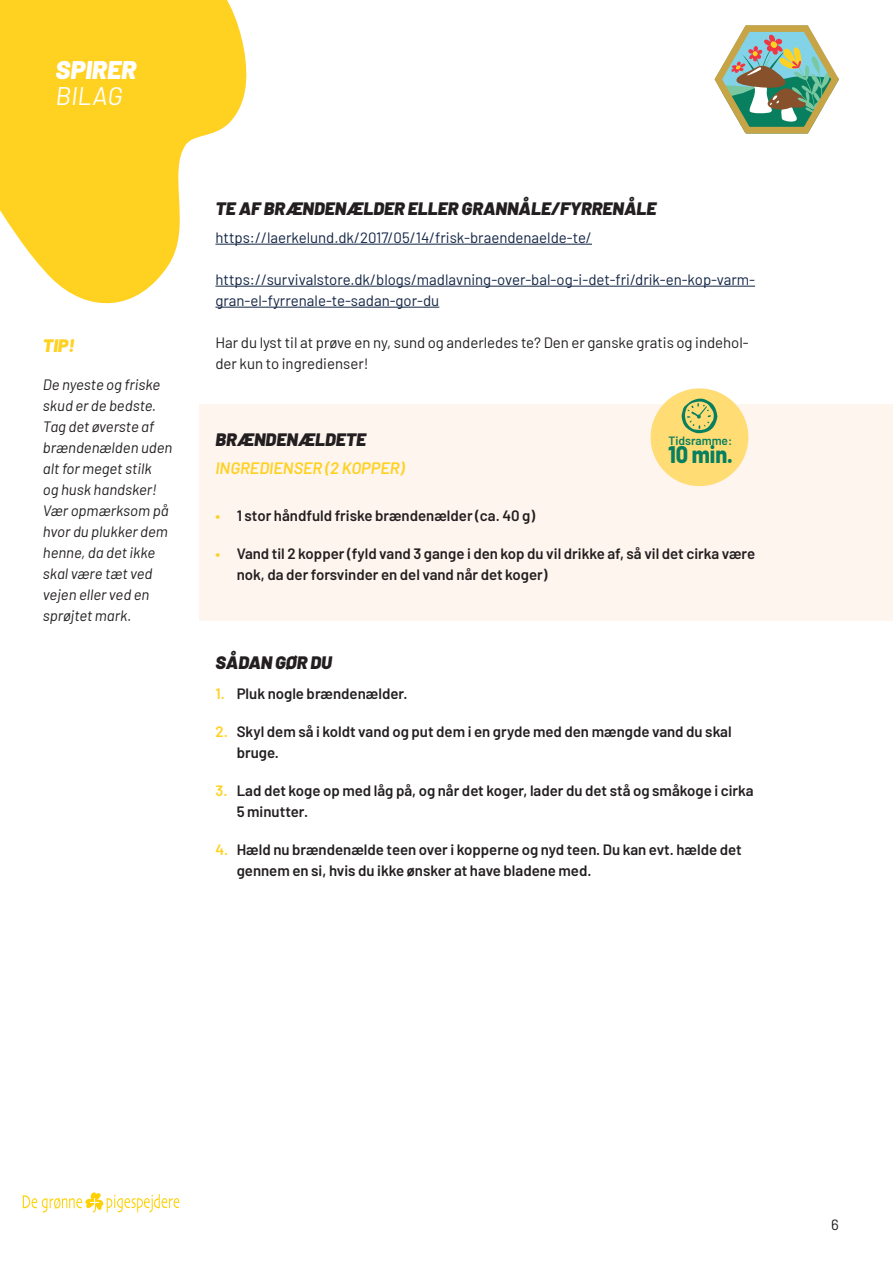
<style>
.page{position:relative;width:893px;height:1263px;background:#fff}
.page>*{position:absolute;margin:0;border:0;box-sizing:border-box;transform-origin:0 0}
.t1{font:italic 900 25.5px "Barlow";color:#fff}
.t2{font:italic 25.5px "Barlow";color:#fff}
.Brødtekst{font:800 24px "Barlow";color:#087f5f;scale:.9 1}
.Mellemrubrik{font:italic 900 18px "Barlow";color:#231f20}
.Mellemrubrik-2{font:italic 900 18px "Barlow";color:#ffd121}
.Manchet{font:italic 600 16.5px "Barlow";color:#ffd121}
.t3{font:600 15px/21px "Barlow";color:#231f20}
.Brødtekst-2{font:italic 15px/21px "Barlow";color:#231f20}
.Brødtekst-3{font:15px/21px "Barlow";color:#122444}
.Brødtekst-4{font:15px/21px "Barlow";color:#231f20}
.Brødtekst-5{font:600 12px "Barlow";color:#087f5f}
.s1{color:#ffd121}
</style>
<div class="page">
<div style="left:200px;top:404px;width:693px;height:217px;background:#fef5ef"></div>
<hr style="left:215px;top:244px;width:377px;height:1px;background:#122444">
<hr style="left:215px;top:286px;width:540px;height:1px;background:#122444">
<hr style="left:215px;top:307px;width:224px;height:1px;background:#122444">
<div style="left:651px;top:388px;width:97px;height:98px;background:#ffdc74;border-radius:50%"></div>
<svg style="left:681px;top:398px;width:36px;height:35px"></svg>
<svg style="left:0;top:0;width:252px;height:308px;fill:#ffd121"></svg>
<svg style="left:714px;top:25px;width:125px;height:109px"></svg>
<svg style="left:23px;top:1192px;width:156px;height:20px"></svg>
<h1 class="t1" style="left:56px;top:51px;width:82px">SPIRER</h1>
<h1 class="t2" style="left:56px;top:77px;width:68px">BILAG</h1>
<p class="Mellemrubrik-2" style="left:43px;top:331px;width:33px">TIP!</p>
<p class="Brødtekst-2" style="left:43px;top:373px;width:131px">De nyeste og friske skud er de bedste.<br>Tag det øverste af brændenælden uden alt for meget stilk<br>og husk handsker!<br>Vær opmærksom på hvor du plukker dem henne, da det ikke skal være tæt ved vejen eller ved en sprøjtet mark.</p>
<p class="Mellemrubrik" style="left:215px;top:195px;width:443px">TE AF BRÆNDENÆLDER ELLER GRANNÅLE/FYRRENÅLE</p>
<p class="Brødtekst-3" style="left:215px;top:226px;width:378px">https://laerkelund.dk/2017/05/14/frisk-braendenaelde-te/</p>
<p class="Brødtekst-3" style="left:215px;top:268px;width:541px">https://survivalstore.dk/blogs/madlavning-over-bal-og-i-det-fri/drik-en-kop-varm&shy;gran-el-fyrrenale-te-sadan-gor-du</p>
<p class="Brødtekst-4" style="left:215px;top:331px;width:535px">Har du lyst til at prøve en ny, sund og anderledes te? Den er ganske gratis og indehol&shy;der kun to ingredienser!</p>
<p class="Mellemrubrik" style="left:215px;top:426px;width:152px">BRÆNDENÆLDETE</p>
<p class="Manchet" style="left:215px;top:456px;width:191px">INGREDIENSER (2 KOPPER)</p>
<p class="t3" style="left:215px;top:503px;width:321px"><span class="s1">•</span> 1 stor håndfuld friske brændenælder (ca. 40 g)</p>
<p class="t3" style="left:237px;top:541px;width:520px;text-indent:-21px"><span class="s1">•</span> Vand til 2 kopper (fyld vand 3 gange i den kop du vil drikke af, så vil det cirka være nok, da der forsvinder en del vand når det koger)</p>
<p class="Brødtekst-5" style="left:668px;top:432px;width:65px">Tidsramme:</p>
<p class="Brødtekst" style="left:668px;top:436px;width:74px">10 min.</p>
<p class="Mellemrubrik" style="left:215px;top:649px;width:118px">SÅDAN GØR DU</p>
<p class="t3" style="left:215px;top:681px;width:194px"><span class="s1">1.</span> Pluk nogle brændenælder.</p>
<p class="t3" style="left:237px;top:719px;width:496px;text-indent:-21px"><span class="s1">2.</span> Skyl dem så i koldt vand og put dem i en gryde med den mængde vand du skal bruge.</p>
<p class="t3" style="left:237px;top:778px;width:518px;text-indent:-21px"><span class="s1">3.</span> Lad det koge op med låg på, og når det koger, lader du det stå og småkoge i cirka<br>5 minutter.</p>
<p class="t3" style="left:237px;top:837px;width:507px;text-indent:-21px"><span class="s1">4.</span> Hæld nu brændenælde teen over i kopperne og nyd teen. Du kan evt. hælde det gennem en si, hvis du ikke ønsker at have bladene med.</p>
<p class="Brødtekst-4" style="left:831px;top:1213px;width:9px">6</p>
</div>
